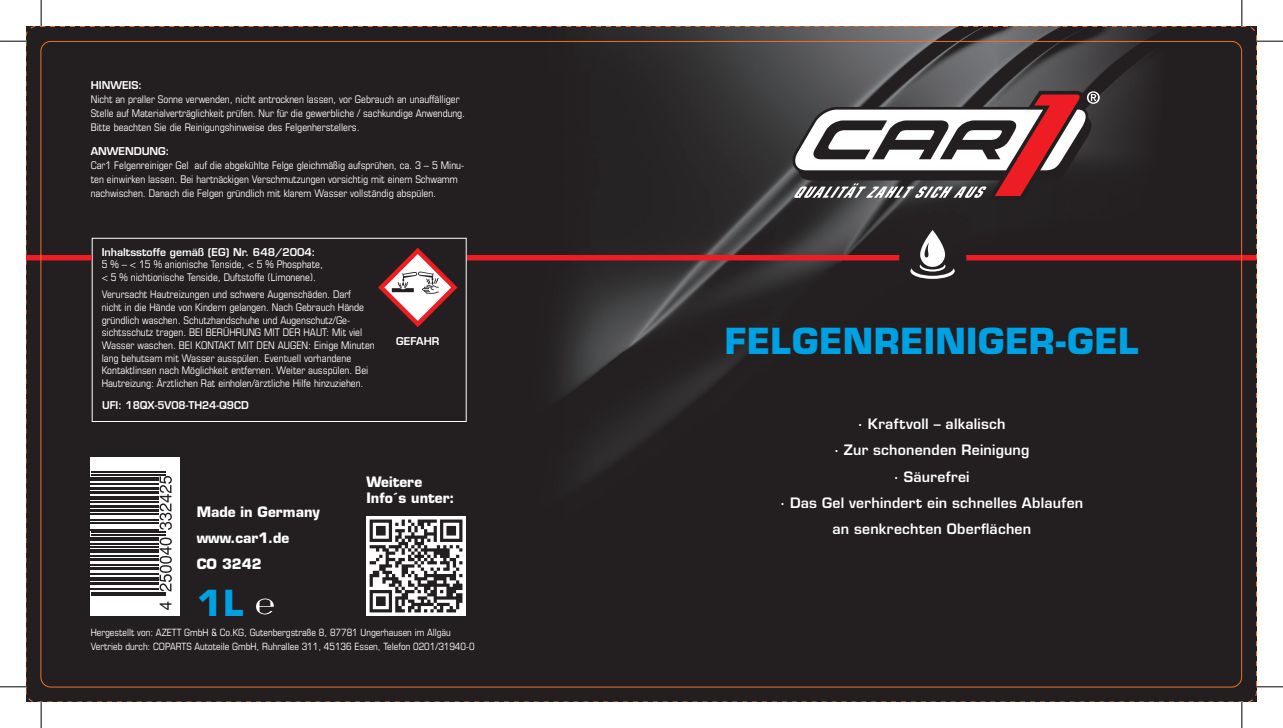
<style>
.page{position:relative;width:1283px;height:728px;background:#fff}
.page>*{position:absolute;margin:0;border:0;box-sizing:border-box;transform-origin:0 0}
.t1{font:700 35px "Eurostile LT Std";letter-spacing:.01em;color:#00a1e3}
.t2{font:600 14px/26.2px "Eurostile LT Std";letter-spacing:.015em;color:#fff;text-align:center}
.t3{font:700 14px/15.8px "Eurostile LT Std";color:#fff}
.t4{font:condensed 10.5px/12.6px "Eurostile LT Std";color:#fff}
.t5{font:600 10.5px "Eurostile LT Std";color:#fff}
.t6{font:condensed 9.97px/13.1px "Eurostile LT Std";color:#fff}
</style>
<div class="page">
<img style="left:26px;top:26px;width:971px;height:675px">
<img style="left:997px;top:26px;width:259px;height:675px">
<svg style="left:792px;top:91px;width:308px;height:109px"></svg>
<svg style="left:910px;top:230px;width:45px;height:49px"></svg>
<div style="left:467px;top:255px;width:432px;height:5px;background:#ee1d23"></div>
<div style="left:966px;top:255px;width:290px;height:5px;background:#ee1d23"></div>
<svg style="left:91px;top:456px;width:89px;height:159px"></svg>
<hr style="left:91px;top:594px;width:75px;height:1px;background:#231f20">
<hr style="left:91px;top:591px;width:75px;height:2px;background:#231f20">
<hr style="left:91px;top:587px;width:68px;height:1px;background:#231f20">
<hr style="left:91px;top:582px;width:68px;height:3px;background:#231f20">
<hr style="left:91px;top:577px;width:68px;height:4px;background:#231f20">
<hr style="left:91px;top:573px;width:68px;height:1px;background:#231f20">
<hr style="left:91px;top:566px;width:68px;height:3px;background:#231f20">
<hr style="left:91px;top:564px;width:68px;height:1px;background:#231f20">
<hr style="left:91px;top:557px;width:68px;height:3px;background:#231f20">
<hr style="left:91px;top:555px;width:68px;height:1px;background:#231f20">
<svg style="left:91px;top:548px;width:68px;height:4px"></svg>
<hr style="left:91px;top:545px;width:68px;height:2px;background:#231f20">
<hr style="left:91px;top:543px;width:68px;height:1px;background:#231f20">
<svg style="left:91px;top:536px;width:68px;height:4px"></svg>
<hr style="left:91px;top:534px;width:75px;height:1px;background:#231f20">
<hr style="left:91px;top:531px;width:75px;height:1px;background:#231f20">
<hr style="left:91px;top:528px;width:68px;height:2px;background:#231f20">
<hr style="left:91px;top:522px;width:68px;height:1px;background:#231f20">
<hr style="left:91px;top:519px;width:68px;height:2px;background:#231f20">
<hr style="left:91px;top:513px;width:68px;height:1px;background:#231f20">
<hr style="left:91px;top:509px;width:68px;height:2px;background:#231f20">
<hr style="left:91px;top:505px;width:68px;height:2px;background:#231f20">
<hr style="left:91px;top:501px;width:68px;height:1px;background:#231f20">
<hr style="left:91px;top:496px;width:68px;height:4px;background:#231f20">
<hr style="left:91px;top:490px;width:68px;height:3px;background:#231f20">
<hr style="left:91px;top:486px;width:68px;height:3px;background:#231f20">
<hr style="left:91px;top:483px;width:68px;height:1px;background:#231f20">
<svg style="left:91px;top:476px;width:68px;height:4px"></svg>
<hr style="left:91px;top:473px;width:75px;height:2px;background:#231f20">
<hr style="left:91px;top:471px;width:75px;height:1px;background:#231f20">
<svg style="left:160px;top:601px;width:11px;height:8px"></svg>
<svg style="left:160px;top:537px;width:12px;height:54px"></svg>
<svg style="left:160px;top:475px;width:12px;height:54px"></svg>
<svg style="left:256px;top:598px;width:18px;height:16px"></svg>
<svg style="left:366px;top:516px;width:100px;height:99px"></svg>
<svg style="left:370px;top:519px;width:92px;height:93px"></svg>
<div style="left:92px;top:238px;width:374px;height:183px;background:#231f20"></div>
<div style="left:92px;top:238px;width:375px;height:183px;border:1px solid #fff"></div>
<div style="left:373px;top:243px;width:95px;height:94px;background:#231f20"></div>
<svg style="left:378px;top:247px;width:79px;height:80px"></svg>
<div style="left:26px;top:255px;width:66px;height:5px;background:#ee1d23"></div>
<svg style="left:0;top:41px;width:26px;height:1px"></svg>
<svg style="left:1256px;top:41px;width:27px;height:1px"></svg>
<svg style="left:0;top:686px;width:26px;height:1px"></svg>
<svg style="left:1256px;top:686px;width:27px;height:1px"></svg>
<svg style="left:41px;top:0;width:1px;height:26px"></svg>
<svg style="left:41px;top:701px;width:1px;height:26px"></svg>
<svg style="left:1241px;top:0;width:1px;height:26px"></svg>
<svg style="left:1241px;top:701px;width:1px;height:26px"></svg>
<p class="t5" style="left:91px;top:78px;width:53px">HINWEIS:</p>
<p class="t4" style="left:91px;top:92px;width:376px;line-height:14px">Nicht an praller Sonne verwenden, nicht antrocknen lassen, vor Gebrauch an unauffälliger<br>Stelle auf Materialverträglichkeit prüfen. Nur für die gewerbliche / sachkundige Anwendung.<br>Bitte beachten Sie die Reinigungshinweise des Felgenherstellers.</p>
<p class="t5" style="left:91px;top:144px;width:80px">ANWENDUNG:</p>
<p class="t4" style="left:91px;top:158px;width:375px;line-height:14px">Car1 Felgenreiniger Gel auf die abgekühlte Felge gleichmäßig aufsprühen, ca. 3 – 5 Minu&shy;ten einwirken lassen. Bei hartnäckigen Verschmutzungen vorsichtig mit einem Schwamm nachwischen. Danach die Felgen gründlich mit klarem Wasser vollständig abspülen.</p>
<p class="t5" style="left:102px;top:245px;width:215px">Inhaltsstoffe gemäß (EG) Nr. 648/2004:</p>
<p class="t4" style="left:102px;top:258px;width:223px">5 % – &lt; 15 % anionische Tenside, &lt; 5 % Phosphate, &lt; 5 % nichtionische Tenside, Duftstoffe (Limonene).</p>
<p class="t4" style="left:102px;top:288px;width:275px">Verursacht Hautreizungen und schwere Augenschäden. Darf<br>nicht in die Hände von Kindern gelangen. Nach Gebrauch Hände gründlich waschen. Schutzhandschuhe und Augenschutz/Ge&shy;sichtsschutz tragen. BEI BERÜHRUNG MIT DER HAUT: Mit viel Wasser waschen. BEI KONTAKT MIT DEN AUGEN: Einige Minuten lang behutsam mit Wasser ausspülen. Eventuell vorhandene Kontaktlinsen nach Möglichkeit entfernen. Weiter ausspülen. Bei Hautreizung: Ärztlichen Rat einholen/ärztliche Hilfe hinzuziehen.</p>
<p class="t5" style="left:102px;top:398px;width:148px">UFI: 18QX-5V08-TH24-Q9CD</p>
<p class="t5" style="left:396px;top:334px;width:45px">GEFAHR</p>
<h2 class="t3" style="left:197px;top:503px;width:125px">Made in Germany</h2>
<h2 class="t3" style="left:197px;top:556px;width:66px">CO 3242</h2>
<h1 class="t1" style="left:197px;top:580px;width:48px">1L</h1>
<h2 class="t3" style="left:197px;top:530px;width:94px">www.car1.de</h2>
<h2 class="t3" style="left:366px;top:474px;width:90px">Weitere<br>Info´s unter:</h2>
<p class="t6" style="left:91px;top:625px;width:385px">Hergestellt von: AZETT GmbH &amp; Co.KG, Gutenbergstraße 8, 87781 Ungerhausen im Allgäu<br>Vertrieb durch: COPARTS Autoteile GmbH, Ruhrallee 311, 45136 Essen, Telefon 0201/31940-0</p>
<h1 class="t1" style="left:725px;top:319px;width:415px">FELGENREINIGER-GEL</h1>
<h2 class="t2" style="left:780px;top:410px;width:304px">· Kraftvoll – alkalisch<br>· Zur schonenden Reinigung<br>· Säurefrei<br>· Das Gel verhindert ein schnelles Ablaufen an senkrechten Oberflächen</h2>
</div>
